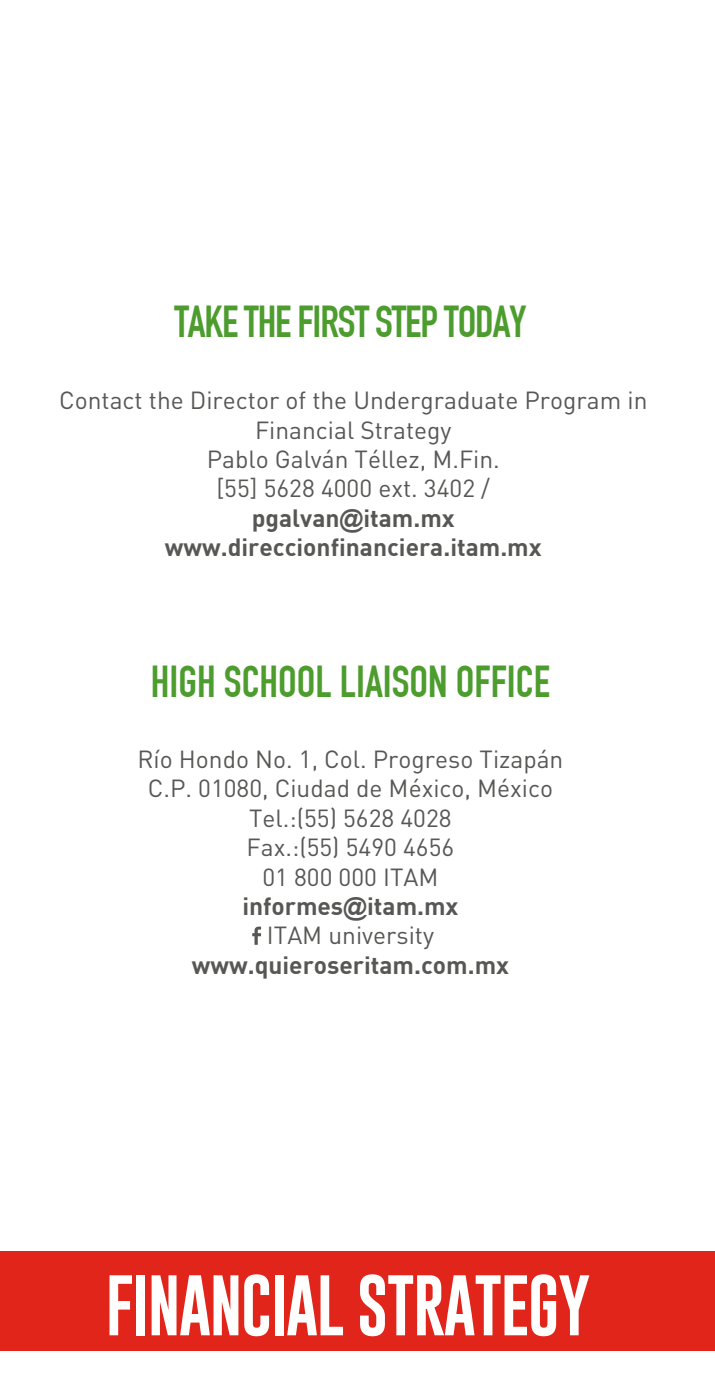
<style>
.page{position:relative;width:715px;height:1386px;background:#fff}
.page>*{position:absolute;margin:0;border:0;box-sizing:border-box;transform-origin:0 0}
.t1{font:700 43.75px "DIN Condensed";color:#4c9c2e}
.t2{font:700 43.75px "DIN Condensed";letter-spacing:-.025em;color:#4c9c2e}
.t3{font:24.5px/29.4px "DIN Pro";color:#575756;text-align:center}
.t4{font:700 24.5px/29.4px "DIN Offc";color:#575756;text-align:center}
.s1{font-family:"Arial"}
.s2{font-family:"Arial";color:#575856}
</style>
<div class="page">
<div style="left:1px;top:1251px;width:713px;height:99px;background:#e1251b"></div>
<svg style="left:109px;top:1275px;width:23px;height:60px"></svg>
<div style="left:136px;top:1275px;width:9px;height:60px;background:#fff"></div>
<svg style="left:151px;top:1275px;width:87px;height:60px"></svg>
<svg style="left:244px;top:1274px;width:25px;height:62px"></svg>
<div style="left:274px;top:1275px;width:9px;height:60px;background:#fff"></div>
<svg style="left:287px;top:1275px;width:56px;height:60px"></svg>
<svg style="left:360px;top:1274px;width:229px;height:62px"></svg>
<svg style="left:252px;top:927px;width:9px;height:18px"></svg>
<h1 class="t2" style="left:174px;top:296px;width:353px">TAKE THE FIRST STEP TODAY</h1>
<p class="t3" style="left:59px;top:383px;width:589px">Contact the Director of the Undergraduate Program in<br>Financial Strategy<br>Pablo Galván Téllez, M.Fin.<br>[55] 5628 4000 ext. 3402 /</p>
<p class="t4" style="left:165px;top:503px;width:378px">pgalvan<span class="s1">@</span>itam.mx www.direccionfinanciera.itam.mx</p>
<h1 class="t1" style="left:151px;top:656px;width:400px">HIGH SCHOOL LIAISON OFFICE</h1>
<p class="t3" style="left:137px;top:742px;width:427px">Río Hondo No. 1, Col. Progreso Tizapán<br>C.P. 01080, Ciudad de México, México<br>Tel.:(55) 5628 4028<br>Fax.:(55) 5490 4656<br>01 800 000 ITAM</p>
<p class="t4" style="left:242px;top:891px;width:217px">informes<span class="s2">@</span>itam.mx</p>
<p class="t3" style="left:267px;top:919px;width:168px">ITAM university</p>
<p class="t4" style="left:192px;top:950px;width:318px">www.quieroseritam.com.mx</p>
</div>
